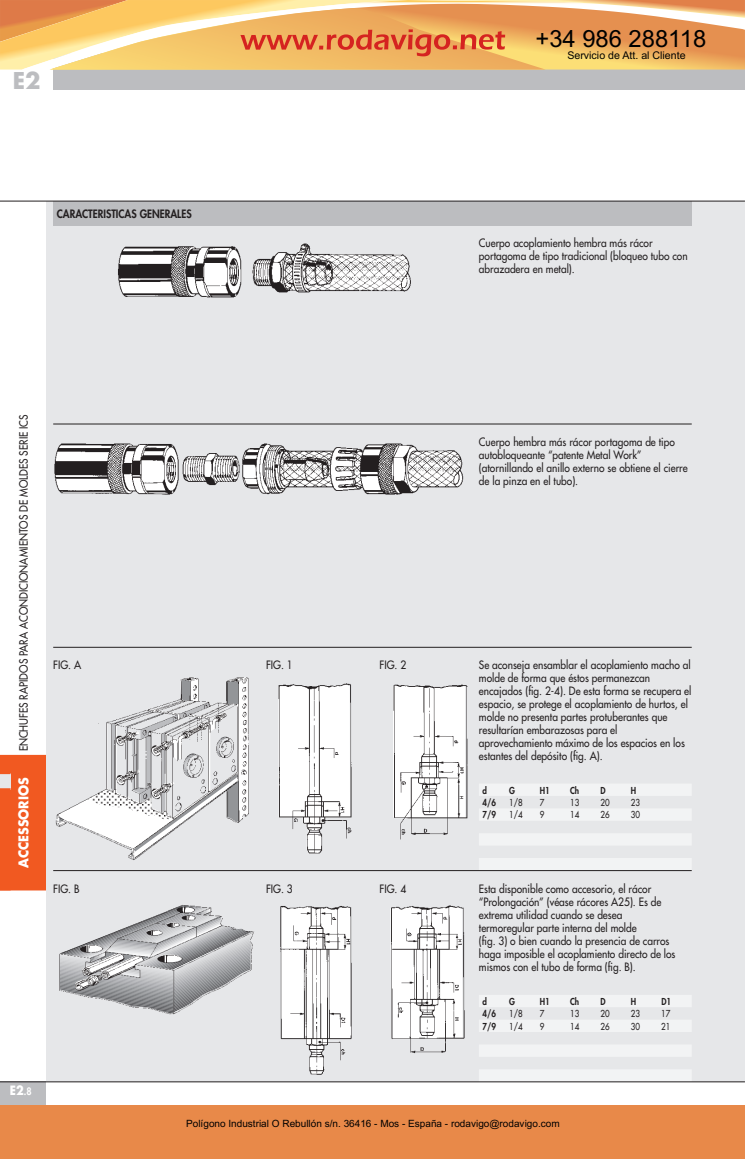
<style>
.page{position:relative;width:745px;height:1159px;background:#fff}
.page>*{position:absolute;margin:0;border:0;box-sizing:border-box;transform-origin:0 0}
.t1{font:23.75px "Arial";color:#000}
.t2{font:700 22.5px "Futura Std";color:#bcbdc0}
.t3{font:700 13.12px "Futura Std";color:#fff;scale:.95 1}
.t4{font:700 12.5px "Futura Std";color:#fff;scale:.9 1}
.t5{font:500 11.25px/13px "Futura Std";color:#231f20;scale:.9 1}
.t6{font:800 11.25px "Futura Std";color:#231f20;scale:.9 1}
.t7{font:10.62px "Arial";color:#000}
.t8{font:10px "Arial";color:#000}
.t9{font:500 9.38px "Futura Std";color:#231f20;scale:.85 1}
.t10{font:800 9.38px "Futura Std";color:#231f20;scale:.85 1}
.s1{font-weight:800;font-size:10px}
</style>
<div class="page">
<div style="left:0;top:1081px;width:46px;height:25px;background:#bcbdc0"></div>
<div style="left:53px;top:54px;width:691px;height:35px;background:#bcbdc0"></div>
<div style="left:0;top:754px;width:46px;height:138px;background:#f15921"></div>
<hr style="left:0;top:752px;width:46px;height:3px;background:#fff">
<hr style="left:0;top:890px;width:46px;height:3px;background:#fff">
<div style="left:0;top:773px;width:11px;height:16px;background:#e6e7e9"></div>
<svg style="left:0;top:788px;width:11px;height:2px"></svg>
<div style="left:46px;top:201px;width:698px;height:880px;background:#e6e7e9"></div>
<div style="left:53px;top:201px;width:638px;height:25px;background:#bcbdc0"></div>
<hr style="left:0;top:201px;width:744px;height:1px;background:#231f20">
<svg style="left:479px;top:995px;width:212px;height:86px"></svg>
<hr style="left:0;top:1081px;width:744px;height:1px;background:#231f20">
<hr style="left:53px;top:424px;width:638px;height:1px;background:#231f20">
<hr style="left:53px;top:647px;width:638px;height:1px;background:#231f20">
<svg style="left:479px;top:784px;width:212px;height:86px"></svg>
<hr style="left:53px;top:870px;width:638px;height:1px;background:#231f20">
<img style="left:118px;top:243px;width:293px;height:55px">
<img style="left:54px;top:443px;width:410px;height:52px">
<img style="left:56px;top:677px;width:193px;height:183px">
<img style="left:59px;top:905px;width:195px;height:109px">
<img style="left:278px;top:683px;width:190px;height:171px">
<img style="left:280px;top:905px;width:185px;height:170px">
<div style="left:0;top:1105px;width:744px;height:54px;background:#e88949"></div>
<svg style="left:0;top:0;width:744px;height:70px;background:#f0b56e"></svg>
<h2 class="t2" style="left:13px;top:66px;width:29px">E2</h2>
<p class="t6" style="left:57px;top:207px;width:151px">CARACTERISTICAS GENERALES</p>
<h1 class="t1" style="left:535px;top:22px;width:172px">+34 986 288118</h1>
<p class="t7" style="left:567px;top:48px;width:120px">Servicio de Att. al Cliente</p>
<p class="t5" style="left:478px;top:237px;width:233px">Cuerpo acoplamiento hembra más rácor portagoma de tipo tradicional (bloqueo tubo con abrazadera en metal).</p>
<p class="t5" style="left:17px;top:751px;width:376px;rotate:-90deg">ENCHUFES RAPIDOS PARA ACONDICIONAMIENTOS DE MOLDES SERIE ICS</p>
<p class="t3" style="left:15px;top:868px;width:97px;rotate:-90deg">ACCESSORIOS</p>
<p class="t4" style="left:10px;top:1082px;width:26px">E2<span class="s1">.8</span></p>
<p class="t5" style="left:53px;top:658px;width:33px">FIG. A</p>
<p class="t5" style="left:266px;top:658px;width:31px">FIG. 1</p>
<p class="t5" style="left:379px;top:658px;width:31px">FIG. 2</p>
<p class="t5" style="left:53px;top:882px;width:31px">FIG. B</p>
<p class="t5" style="left:266px;top:882px;width:31px">FIG. 3</p>
<p class="t5" style="left:379px;top:882px;width:31px">FIG. 4</p>
<p class="t5" style="left:478px;top:435px;width:233px">Cuerpo hembra más rácor portagoma de tipo autobloqueante “patente Metal Work” (atornillando el anillo externo se obtiene el cierre de la pinza en el tubo).</p>
<p class="t5" style="left:478px;top:658px;width:237px">Se aconseja ensamblar el acoplamiento macho al molde de forma que éstos permanezcan encajados (fig. 2-4). De esta forma se recupera el espacio, se protege el acoplamiento de hurtos, el molde no presenta partes protuberantes que resultarían embarazosas para el aprovechamiento máximo de los espacios en los estantes del depósito (fig. A).</p>
<p class="t10" style="left:482px;top:784px;width:7px">d</p>
<p class="t10" style="left:509px;top:784px;width:8px">G</p>
<p class="t10" style="left:539px;top:784px;width:13px">H1</p>
<p class="t10" style="left:569px;top:784px;width:12px">Ch</p>
<p class="t10" style="left:600px;top:784px;width:8px">D</p>
<p class="t10" style="left:630px;top:784px;width:8px">H</p>
<p class="t10" style="left:482px;top:796px;width:17px">4/6</p>
<p class="t9" style="left:509px;top:796px;width:18px">1/8</p>
<p class="t9" style="left:539px;top:796px;width:7px">7</p>
<p class="t9" style="left:569px;top:796px;width:12px">13</p>
<p class="t9" style="left:600px;top:796px;width:12px">20</p>
<p class="t9" style="left:630px;top:796px;width:12px">23</p>
<p class="t10" style="left:482px;top:809px;width:17px">7/9</p>
<p class="t9" style="left:509px;top:809px;width:18px">1/4</p>
<p class="t9" style="left:539px;top:809px;width:7px">9</p>
<p class="t9" style="left:569px;top:809px;width:12px">14</p>
<p class="t9" style="left:600px;top:809px;width:12px">26</p>
<p class="t9" style="left:630px;top:809px;width:12px">30</p>
<p class="t5" style="left:478px;top:882px;width:220px">Esta disponible como accesorio, el rácor “Prolongación” (véase rácores A25). Es de extrema utilidad cuando se desea termoregular parte interna del molde<br>(fig. 3) o bien cuando la presencia de carros haga imposible el acoplamiento directo de los mismos con el tubo de forma (fig. B).</p>
<p class="t10" style="left:482px;top:995px;width:7px">d</p>
<p class="t10" style="left:509px;top:995px;width:8px">G</p>
<p class="t10" style="left:539px;top:995px;width:13px">H1</p>
<p class="t10" style="left:569px;top:995px;width:12px">Ch</p>
<p class="t10" style="left:600px;top:995px;width:8px">D</p>
<p class="t10" style="left:630px;top:995px;width:8px">H</p>
<p class="t10" style="left:661px;top:995px;width:13px">D1</p>
<p class="t10" style="left:482px;top:1008px;width:17px">4/6</p>
<p class="t9" style="left:509px;top:1008px;width:18px">1/8</p>
<p class="t9" style="left:539px;top:1008px;width:7px">7</p>
<p class="t9" style="left:569px;top:1008px;width:12px">13</p>
<p class="t9" style="left:600px;top:1008px;width:12px">20</p>
<p class="t9" style="left:630px;top:1008px;width:12px">23</p>
<p class="t9" style="left:661px;top:1008px;width:12px">17</p>
<p class="t10" style="left:482px;top:1020px;width:17px">7/9</p>
<p class="t9" style="left:509px;top:1020px;width:18px">1/4</p>
<p class="t9" style="left:539px;top:1020px;width:7px">9</p>
<p class="t9" style="left:569px;top:1020px;width:12px">14</p>
<p class="t9" style="left:600px;top:1020px;width:12px">26</p>
<p class="t9" style="left:630px;top:1020px;width:12px">30</p>
<p class="t9" style="left:661px;top:1020px;width:12px">21</p>
<p class="t8" style="left:186px;top:1117px;width:375px">Polígono Industrial O Rebullón s/n. 36416 - Mos - España - rodavigo@rodavigo.com</p>
</div>
